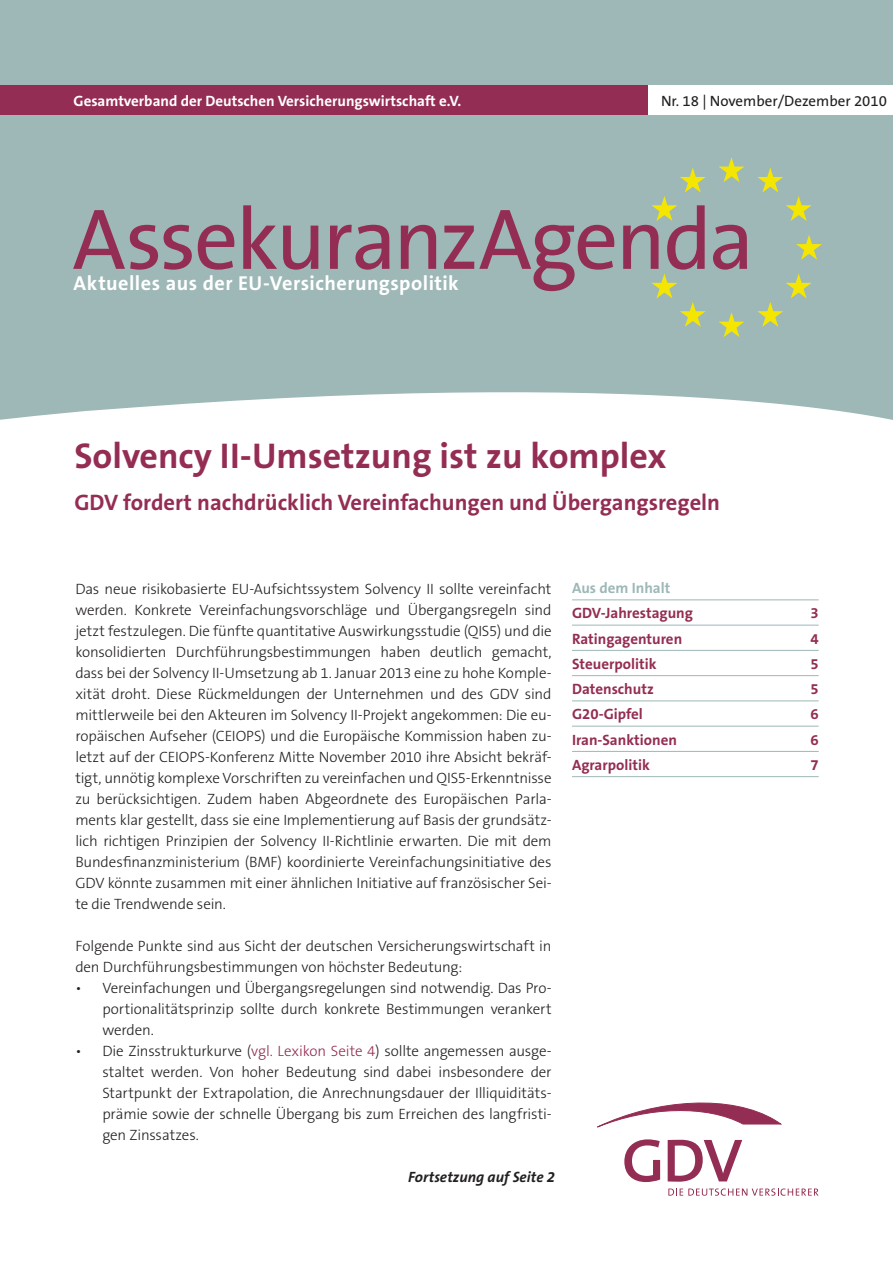
<style>
.page{position:relative;width:893px;height:1263px;background:#fff}
.page>*{position:absolute;margin:0;border:0;box-sizing:border-box;transform-origin:0 0}
.t1{font:87px "The Sans B5 Plain";letter-spacing:-.03em;color:#942d53}
.t2{font:700 36px "The Sans B7";color:#942d53}
.t3{font:700 22.5px "The Sans B7";color:#942d53}
.t4{font:700 20.25px "The Sans B7";letter-spacing:.025em;color:#fff}
.t5{font:300 15px/21px "The Sans B3";letter-spacing:-.01em;color:#231f20;text-align:justify}
.t6{font:700 15px "The Sans B7";color:#942d53}
.t7{font:700 15px "The Sans B7";color:#fff}
.t8{font:15px "The Sans B5 Plain";color:#231f20}
.t9{font:italic 700 15px "The Sans B7";letter-spacing:.005em;color:#231f20}
.t10{font:700 15px "The Sans B7";color:#9db8b7}
.s1{color:#942d53}
</style>
<div class="page">
<div style="left:0;top:0;width:893px;height:420px;background:#9db8b7"></div>
<div style="left:0;top:85px;width:648px;height:30px;background:#942d53"></div>
<div style="left:648px;top:85px;width:245px;height:30px;background:#fff"></div>
<svg style="left:668px;top:1188px;width:150px;height:8px"></svg>
<svg style="left:597px;top:1103px;width:184px;height:25px"></svg>
<svg style="left:624px;top:1139px;width:36px;height:43px"></svg>
<svg style="left:668px;top:1140px;width:74px;height:42px"></svg>
<svg style="left:718px;top:157px;width:26px;height:25px"></svg>
<svg style="left:718px;top:312px;width:26px;height:25px"></svg>
<svg style="left:757px;top:168px;width:55px;height:53px;background:#a9be9c"></svg>
<svg style="left:651px;top:168px;width:55px;height:53px;background:#a9be9c"></svg>
<svg style="left:796px;top:235px;width:26px;height:25px"></svg>
<svg style="left:757px;top:273px;width:55px;height:54px;background:#a9be9c"></svg>
<svg style="left:651px;top:273px;width:55px;height:54px;background:#a9be9c"></svg>
<hr style="left:572px;top:599px;width:247px;height:1px;background:#9db8b7">
<hr style="left:572px;top:625px;width:247px;height:1px;background:#9db8b7">
<hr style="left:572px;top:650px;width:247px;height:1px;background:#9db8b7">
<hr style="left:572px;top:675px;width:247px;height:1px;background:#9db8b7">
<hr style="left:572px;top:700px;width:247px;height:1px;background:#9db8b7">
<hr style="left:572px;top:726px;width:247px;height:1px;background:#9db8b7">
<hr style="left:572px;top:751px;width:247px;height:1px;background:#9db8b7">
<hr style="left:572px;top:776px;width:247px;height:1px;background:#9db8b7">
<p class="t7" style="left:74px;top:93px;width:389px">Gesamtverband der Deutschen Versicherungswirtschaft e.V.</p>
<p class="t8" style="left:661px;top:93px;width:228px">Nr. 18 | November/Dezember 2010</p>
<h1 class="t1" style="left:72px;top:194px;width:683px">AssekuranzAgenda</h1>
<h3 class="t4" style="left:74px;top:272px;width:387px">Aktuelles aus der EU-Versicherungspolitik</h3>
<h2 class="t2" style="left:74px;top:437px;width:594px">Solvency II-Umsetzung ist zu komplex</h2>
<h3 class="t3" style="left:74px;top:491px;width:647px">GDV fordert nachdrücklich Vereinfachungen und Übergangsregeln</h3>
<p class="t5" style="left:75px;top:579px;width:478px">Das neue risikobasierte EU-Aufsichtssystem Solvency II sollte vereinfacht werden. Konkrete Vereinfachungsvorschläge und Übergangsregeln sind jetzt festzulegen. Die fünfte quantitative Auswirkungsstudie (QIS5) und die konsolidierten Durchführungsbestimmungen haben deutlich gemacht, dass bei der Solvency II-Umsetzung ab 1. Januar 2013 eine zu hohe Komple&shy;xität droht. Diese Rückmeldungen der Unternehmen und des GDV sind mittlerweile bei den Akteuren im Solvency II-Projekt angekommen: Die eu&shy;ropäischen Aufseher (CEIOPS) und die Europäische Kommission haben zu&shy;letzt auf der CEIOPS-Konferenz Mitte November 2010 ihre Absicht bekräf&shy;tigt, unnötig komplexe Vorschriften zu vereinfachen und QIS5-Erkenntnisse zu berücksichtigen. Zudem haben Abgeordnete des Europäischen Parla&shy;ments klar gestellt, dass sie eine Implementierung auf Basis der grundsätz&shy;lich richtigen Prinzipien der Solvency II-Richtlinie erwarten. Die mit dem Bundesfinanzministerium (BMF) koordinierte Vereinfachungsinitiative des GDV könnte zusammen mit einer ähnlichen Initiative auf französischer Sei&shy;te die Trendwende sein.</p>
<p class="t5" style="left:75px;top:936px;width:478px">Folgende Punkte sind aus Sicht der deutschen Versicherungswirtschaft in den Durchführungsbestimmungen von höchster Bedeutung:</p>
<p class="t5" style="left:102px;top:978px;width:451px;text-indent:-27px">• Vereinfachungen und Übergangsregelungen sind notwendig. Das Pro&shy;portionalitätsprinzip sollte durch konkrete Bestimmungen verankert werden.</p>
<p class="t5" style="left:102px;top:1041px;width:451px;text-indent:-27px">• Die Zinsstrukturkurve (<span class="s1">vgl. Lexikon Seite 4</span>) sollte angemessen ausge&shy;staltet werden. Von hoher Bedeutung sind dabei insbesondere der Startpunkt der Extrapolation, die Anrechnungsdauer der Illiquiditäts&shy;prämie sowie der schnelle Übergang bis zum Erreichen des langfristi&shy;gen Zinssatzes.</p>
<p class="t9" style="left:408px;top:1169px;width:149px">Fortsetzung auf Seite 2</p>
<p class="t10" style="left:572px;top:580px;width:100px">Aus dem Inhalt</p>
<p class="t6" style="left:572px;top:605px;width:122px">GDV-Jahrestagung</p>
<p class="t6" style="left:810px;top:605px;width:10px">3</p>
<p class="t6" style="left:572px;top:631px;width:112px">Ratingagenturen</p>
<p class="t6" style="left:810px;top:631px;width:10px">4</p>
<p class="t6" style="left:572px;top:656px;width:86px">Steuerpolitik</p>
<p class="t6" style="left:810px;top:656px;width:10px">5</p>
<p class="t6" style="left:572px;top:681px;width:83px">Datenschutz</p>
<p class="t6" style="left:810px;top:681px;width:10px">5</p>
<p class="t6" style="left:572px;top:706px;width:72px">G20-Gipfel</p>
<p class="t6" style="left:810px;top:706px;width:10px">6</p>
<p class="t6" style="left:572px;top:732px;width:106px">Iran-Sanktionen</p>
<p class="t6" style="left:810px;top:732px;width:10px">6</p>
<p class="t6" style="left:572px;top:757px;width:79px">Agrarpolitik</p>
<p class="t6" style="left:810px;top:757px;width:10px">7</p>
</div>
